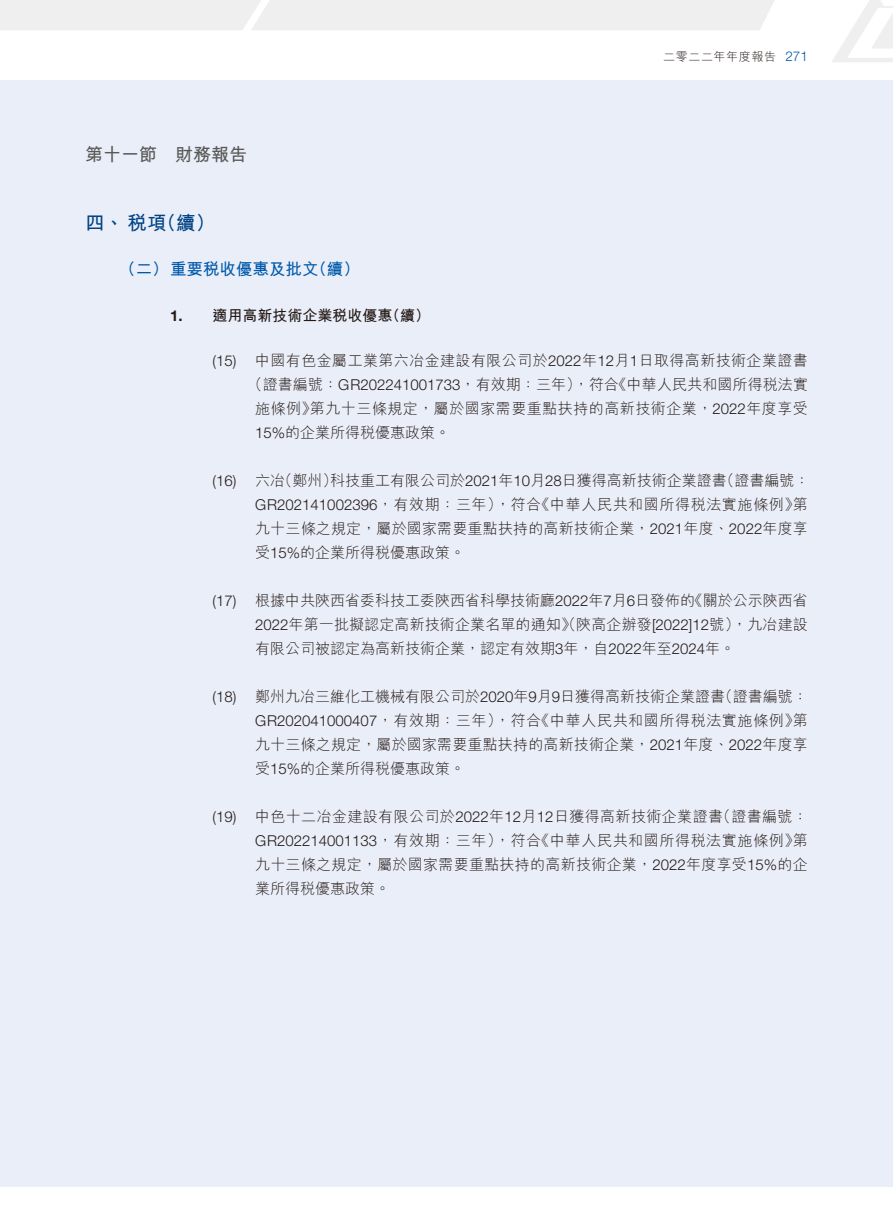
<style>
.page{position:relative;width:893px;height:1212px;background:#fff}
.page>*{position:absolute;margin:0;border:0;box-sizing:border-box;transform-origin:0 0}
.t1{font:700 19.5px "M Hei HK";color:#004284}
.t2{font:700 18px "M Hei HK";color:#595857}
.t3{font:700 16.5px "M Hei HK";color:#005aab}
.t4{font:300 15px/24px "M Hei HK";letter-spacing:.01em;color:#231916;text-align:justify}
.t5{font:300 15px "M Hei HK";letter-spacing:.03em;color:#231916}
.t6{font:300 15px "M Hei HK";letter-spacing:.035em;color:#231916}
.t7{font:700 15px "M Hei HK";color:#231916}
.t8{font:300 12px "M Hei HK";letter-spacing:.05em;color:#231916}
.s1{font-family:"Helvetica Neue LT Std";font-size:13.5px;color:#005aab}
.s2{font-family:"Helvetica Neue LT Std"}
</style>
<div class="page">
<div style="left:0;top:81px;width:893px;height:1106px;background:#eaeef8"></div>
<svg style="left:832px;top:0;width:61px;height:62px"></svg>
<div style="left:0;top:0;width:774px;height:30px;background:#efeff0"></div>
<p class="t2" style="left:85px;top:141px;width:163px">第十一節 財務報告</p>
<p class="t8" style="left:663px;top:48px;width:146px">二零二二年年度報告 <span class="s1">271</span></p>
<h1 class="t1" style="left:85px;top:209px;width:132px">四、稅項（續）</h1>
<p class="t3" style="left:119px;top:257px;width:242px">（二）重要稅收優惠及批文（續）</p>
<p class="t7" style="left:170px;top:304px;width:262px"><span class="s2">1.</span> 適用高新技術企業稅收優惠（續）</p>
<p class="t5" style="left:213px;top:350px;width:597px"><span class="s2">(15)</span> 中國有色金屬工業第六冶金建設有限公司於<span class="s2">2022</span>年<span class="s2">12</span>月<span class="s2">1</span>日取得高新技術企業證書</p>
<p class="t4" style="left:248px;top:372px;width:562px">（證書編號：<span class="s2">GR202241001733</span>，有效期：三年），符合《中華人民共和國所得稅法實</p>
<p class="t6" style="left:255px;top:398px;width:554px">施條例》第九十三條規定，屬於國家需要重點扶持的高新技術企業，<span class="s2">2022</span>年度享受</p>
<p class="t4" style="left:255px;top:420px;width:197px"><span class="s2">15%</span>的企業所得稅優惠政策。</p>
<p class="t4" style="left:255px;top:468px;width:556px;text-indent:-42px"><span class="s2">(16)</span> 六冶（鄭州）科技重工有限公司於<span class="s2">2021</span>年<span class="s2">10</span>月<span class="s2">28</span>日獲得高新技術企業證書（證書編號：<span class="s2">GR202141002396</span>，有效期：三年），符合《中華人民共和國所得稅法實施條例》第九十三條之規定，屬於國家需要重點扶持的高新技術企業，<span class="s2">2021</span>年度、<span class="s2">2022</span>年度享受<span class="s2">15%</span>的企業所得稅優惠政策。</p>
<p class="t4" style="left:255px;top:588px;width:554px;text-indent:-43px"><span class="s2">(17)</span> 根據中共陝西省委科技工委陝西省科學技術廳<span class="s2">2022</span>年<span class="s2">7</span>月<span class="s2">6</span>日發佈的《關於公示陝西省<span class="s2">2022</span>年第一批擬認定高新技術企業名單的通知》（陝高企辦發<span class="s2">[2022]12</span>號），九冶建設有限公司被認定為高新技術企業，認定有效期<span class="s2">3</span>年，自<span class="s2">2022</span>年至<span class="s2">2024</span>年。</p>
<p class="t4" style="left:255px;top:684px;width:554px;text-indent:-42px"><span class="s2">(18)</span> 鄭州九冶三維化工機械有限公司於<span class="s2">2020</span>年<span class="s2">9</span>月<span class="s2">9</span>日獲得高新技術企業證書（證書編號：<span class="s2">GR202041000407</span>，有效期：三年），符合《中華人民共和國所得稅法實施條例》第九十三條之規定，屬於國家需要重點扶持的高新技術企業，<span class="s2">2021</span>年度、<span class="s2">2022</span>年度享受<span class="s2">15%</span>的企業所得稅優惠政策。</p>
<p class="t4" style="left:255px;top:804px;width:554px;text-indent:-43px"><span class="s2">(19)</span> 中色十二冶金建設有限公司於<span class="s2">2022</span>年<span class="s2">12</span>月<span class="s2">12</span>日獲得高新技術企業證書（證書編號：<span class="s2">GR202214001133</span>，有效期：三年），符合《中華人民共和國所得稅法實施條例》第九十三條之規定，屬於國家需要重點扶持的高新技術企業，<span class="s2">2022</span>年度享受<span class="s2">15%</span>的企業所得稅優惠政策。</p>
</div>
